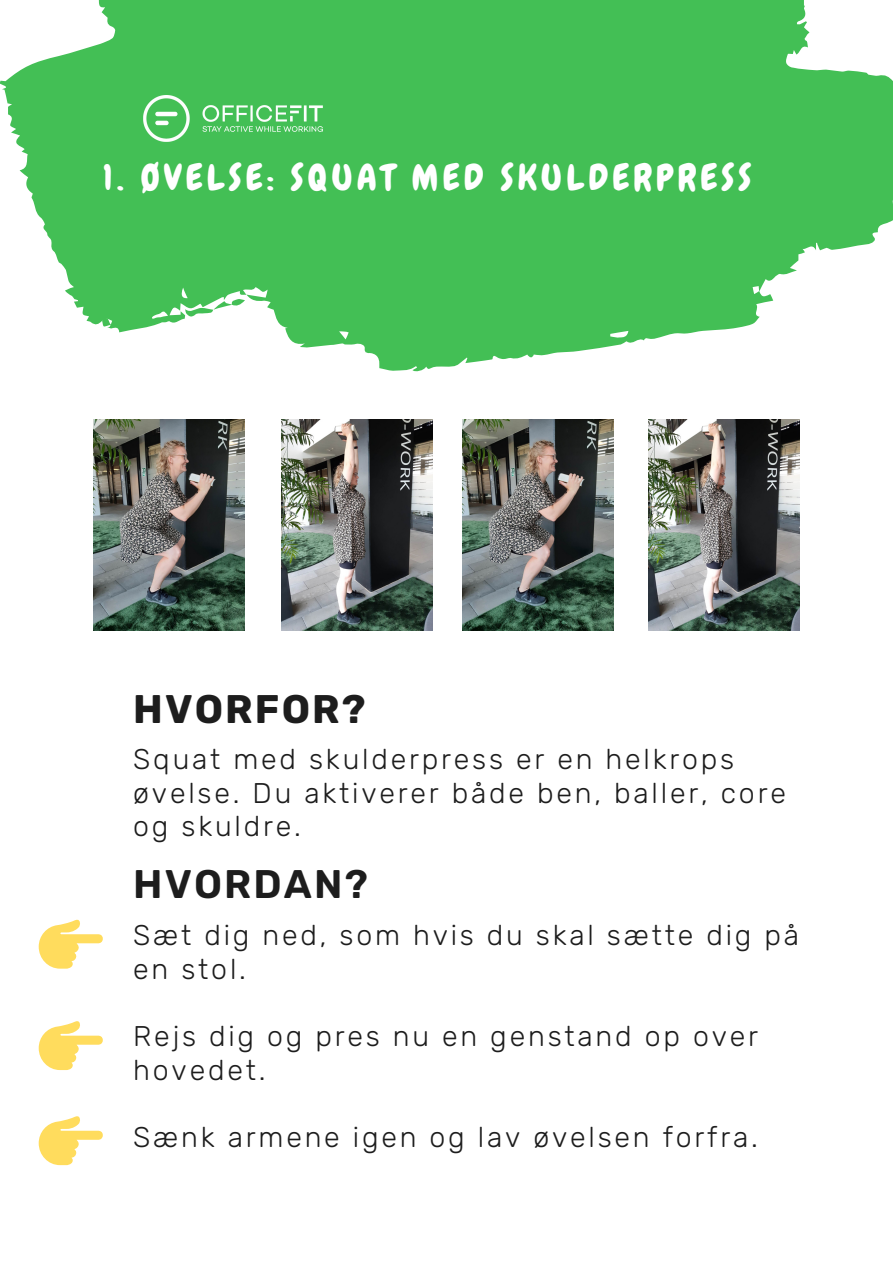
<style>
.page{position:relative;width:893px;height:1264px;background:#fff}
.page>*{position:absolute;margin:0;border:0;box-sizing:border-box;transform-origin:0 0}
.t1{font:700 39.9px "Rubik";letter-spacing:.055em;color:#1d1d1d}
.t2{font:600 39.9px "Rubik";letter-spacing:.055em;color:#1d1d1d}
.t3{font:36.15px "Chewy";letter-spacing:.115em;color:#fff}
.t4{font:300 28.5px/33.8px "Rubik";letter-spacing:.1em;color:#1d1d1d}
</style>
<div class="page">
<svg style="left:39px;top:919px;width:64px;height:49px"></svg>
<svg style="left:39px;top:1021px;width:64px;height:49px"></svg>
<svg style="left:39px;top:1116px;width:64px;height:49px"></svg>
<svg style="left:0;top:0;width:892px;height:372px;fill:#43bf55"></svg>
<svg style="left:102px;top:316px;width:9px;height:11px"></svg>
<svg style="left:185px;top:299px;width:60px;height:19px"></svg>
<img style="left:143px;top:95px;width:179px;height:46px">
<img style="left:94px;top:419px;width:150px;height:211px">
<img style="left:281px;top:419px;width:151px;height:211px">
<img style="left:463px;top:419px;width:150px;height:211px">
<img style="left:648px;top:419px;width:151px;height:211px">
<p class="t3" style="left:103px;top:154px;width:649px">1. ØVELSE: SQUAT MED SKULDERPRESS</p>
<p class="t1" style="left:133px;top:685px;width:234px">HVORFOR?</p>
<p class="t4" style="left:133px;top:742px;width:654px">Squat med skulderpress er en helkrops øvelse. Du aktiverer både ben, baller, core og skuldre.</p>
<p class="t2" style="left:133px;top:861px;width:236px">HVORDAN?</p>
<p class="t4" style="left:133px;top:918px;width:667px">Sæt dig ned, som hvis du skal sætte dig på en stol.</p>
<p class="t4" style="left:133px;top:1019px;width:626px">Rejs dig og pres nu en genstand op over hovedet.</p>
<p class="t4" style="left:133px;top:1120px;width:626px">Sænk armene igen og lav øvelsen forfra.</p>
</div>
